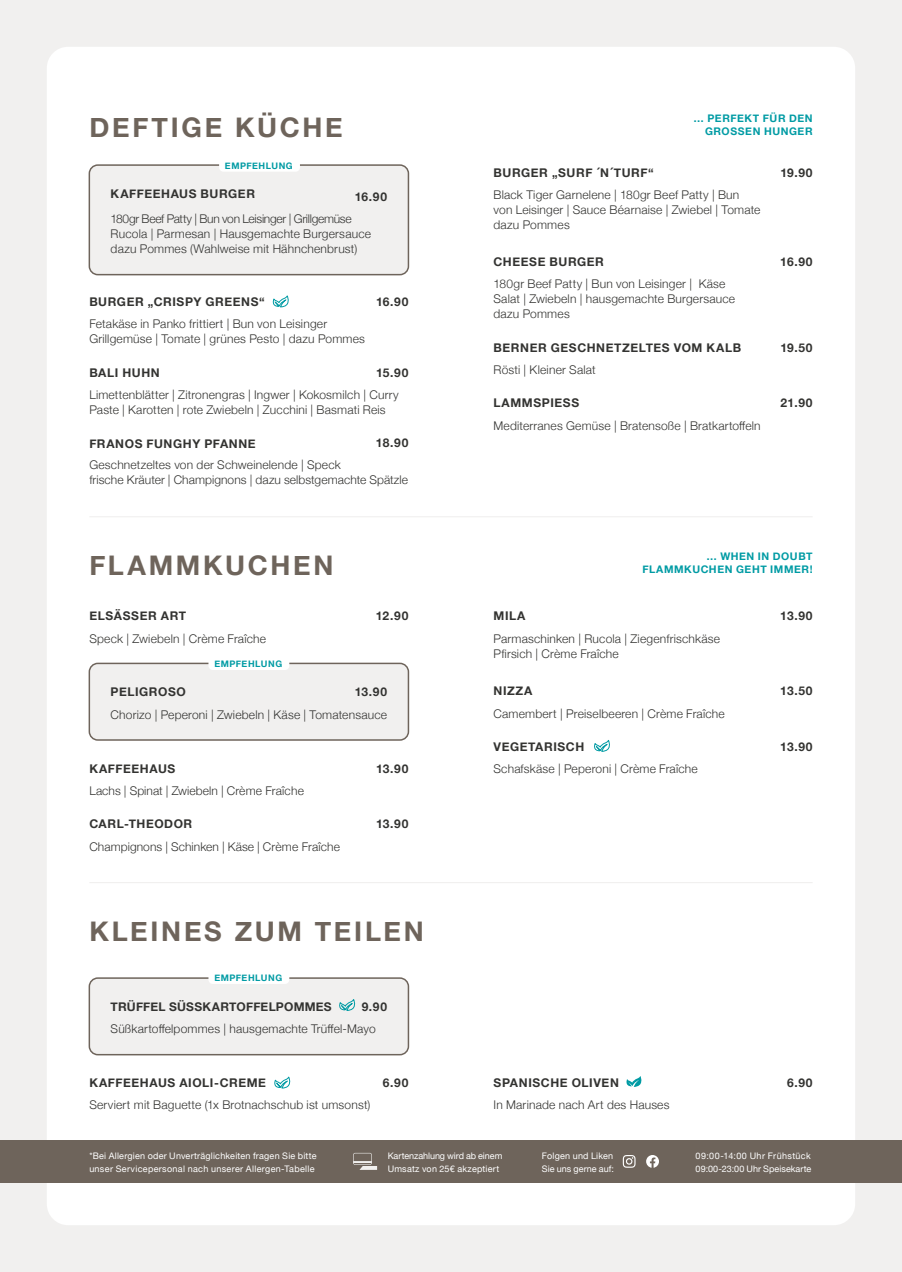
<style>
.page{position:relative;width:902px;height:1272px;background:#fff}
.page>*{position:absolute;margin:0;border:0;box-sizing:border-box;transform-origin:0 0}
.t1{font:700 27px "Helvetica Neue";letter-spacing:.1em;color:#6e645b}
.t2{font:300 12px/15px "Helvetica Neue";letter-spacing:.015em;color:#333331}
.t3{font:700 12px "Helvetica Neue";letter-spacing:.05em;color:#333331}
.t4{font:700 12px "Helvetica Neue";letter-spacing:.02em;color:#333331}
.t5{font:700 10.5px/13.5px "Helvetica Neue";letter-spacing:.055em;color:#009ba4;text-align:right}
.t6{font:9px/13.5px "Helvetica Neue";letter-spacing:.025em;color:#fff}
.t7{font:9px/13.5px "Helvetica Neue";color:#fff}
.t8{font:700 9px "Helvetica Neue";letter-spacing:.06em;color:#009ba4}
</style>
<div class="page">
<div style="left:4px;top:4px;width:893px;height:1263px;background:#f1f0ef"></div>
<div style="left:47px;top:47px;width:808px;height:1178px;background:#fff;border-radius:21px"></div>
<div style="left:0;top:1140px;width:901px;height:42px;background:#6e645b"></div>
<svg style="left:353px;top:1152px;width:24px;height:17px"></svg>
<svg style="left:622px;top:1155px;width:13px;height:12px"></svg>
<svg style="left:646px;top:1155px;width:13px;height:12px"></svg>
<hr style="left:89px;top:516px;width:723px;height:1px;background:#f1f0ef">
<div style="left:89px;top:165px;width:319px;height:110px;background:#f1f0ef;border-radius:9px"></div>
<div style="left:89px;top:164px;width:320px;height:111px;border:2px solid #6e645b;border-radius:9px"></div>
<svg style="left:272px;top:295px;width:17px;height:13px"></svg>
<div style="left:89px;top:663px;width:319px;height:77px;background:#f1f0ef;border-radius:9px"></div>
<div style="left:89px;top:662px;width:320px;height:78px;border:2px solid #6e645b;border-radius:9px"></div>
<svg style="left:594px;top:740px;width:16px;height:12px"></svg>
<div style="left:219px;top:160px;width:81px;height:12px;background:#fff;border-radius:4px"></div>
<div style="left:208px;top:658px;width:81px;height:12px;background:#fff;border-radius:4px"></div>
<hr style="left:89px;top:882px;width:723px;height:1px;background:#f1f0ef">
<div style="left:89px;top:978px;width:319px;height:76px;background:#f1f0ef;border-radius:9px"></div>
<div style="left:89px;top:977px;width:320px;height:78px;border:2px solid #6e645b;border-radius:9px"></div>
<svg style="left:339px;top:999px;width:17px;height:12px"></svg>
<svg style="left:274px;top:1076px;width:17px;height:13px"></svg>
<svg style="left:626px;top:1076px;width:16px;height:10px"></svg>
<div style="left:208px;top:972px;width:81px;height:11px;background:#fff;border-radius:4px"></div>
<h1 class="t1" style="left:89px;top:106px;width:255px">DEFTIGE KÜCHE</h1>
<p class="t8" style="left:225px;top:158px;width:69px">EMPFEHLUNG</p>
<p class="t3" style="left:111px;top:184px;width:146px">KAFFEEHAUS BURGER</p>
<p class="t2" style="left:111px;top:211px;width:262px">180gr Beef Patty | Bun von Leisinger | Grillgemüse<br>Rucola | Parmesan | Hausgemachte Burgersauce dazu Pommes (Wahlweise mit Hähnchenbrust)</p>
<p class="t3" style="left:355px;top:187px;width:34px">16.90</p>
<p class="t3" style="left:89px;top:292px;width:177px">BURGER „CRISPY GREENS“</p>
<p class="t2" style="left:89px;top:315px;width:277px">Fetakäse in Panko frittiert | Bun von Leisinger<br>Grillgemüse | Tomate | grünes Pesto | dazu Pommes</p>
<p class="t3" style="left:376px;top:292px;width:34px">16.90</p>
<p class="t3" style="left:89px;top:363px;width:72px">BALI HUHN</p>
<p class="t2" style="left:89px;top:386px;width:311px">Limettenblätter | Zitronengras | Ingwer | Kokosmilch | Curry<br>Paste | Karotten | rote Zwiebeln | Zucchini | Basmati Reis</p>
<p class="t3" style="left:376px;top:363px;width:34px">15.90</p>
<p class="t3" style="left:376px;top:433px;width:34px">18.90</p>
<p class="t3" style="left:89px;top:434px;width:168px">FRANOS FUNGHY PFANNE</p>
<p class="t2" style="left:89px;top:456px;width:320px">Geschnetzeltes von der Schweinelende | Speck<br>frische Kräuter | Champignons | dazu selbstgemachte Spätzle</p>
<p class="t5" style="left:693px;top:112px;width:121px">… PERFEKT FÜR DEN<br>GROSSEN HUNGER</p>
<p class="t3" style="left:493px;top:163px;width:162px">BURGER „SURF ´N´TURF“</p>
<p class="t2" style="left:493px;top:186px;width:268px">Black Tiger Garnelene | 180gr Beef Patty | Bun von Leisinger | Sauce Béarnaise | Zwiebel | Tomate dazu Pommes</p>
<p class="t3" style="left:493px;top:252px;width:112px">CHEESE BURGER</p>
<p class="t2" style="left:493px;top:275px;width:243px">180gr Beef Patty | Bun von Leisinger | Käse<br>Salat | Zwiebeln | hausgemachte Burgersauce dazu Pommes</p>
<p class="t3" style="left:493px;top:338px;width:249px">BERNER GESCHNETZELTES VOM KALB</p>
<p class="t2" style="left:493px;top:361px;width:104px">Rösti | Kleiner Salat</p>
<p class="t3" style="left:493px;top:394px;width:87px">LAMMSPIESS</p>
<p class="t2" style="left:493px;top:417px;width:268px">Mediterranes Gemüse | Bratensoße | Bratkartoffeln</p>
<p class="t3" style="left:780px;top:163px;width:34px">19.90</p>
<p class="t3" style="left:780px;top:252px;width:34px">16.90</p>
<p class="t3" style="left:780px;top:338px;width:34px">19.50</p>
<p class="t3" style="left:780px;top:394px;width:34px">21.90</p>
<h1 class="t1" style="left:89px;top:544px;width:246px">FLAMMKUCHEN</h1>
<p class="t5" style="left:642px;top:549px;width:172px">… WHEN IN DOUBT<br>FLAMMKUCHEN GEHT IMMER!</p>
<p class="t3" style="left:89px;top:606px;width:98px">ELSÄSSER ART</p>
<p class="t2" style="left:89px;top:630px;width:178px">Speck | Zwiebeln | Crème Fraîche</p>
<p class="t8" style="left:214px;top:656px;width:69px">EMPFEHLUNG</p>
<p class="t3" style="left:376px;top:606px;width:34px">12.90</p>
<p class="t3" style="left:493px;top:606px;width:33px">MILA</p>
<p class="t2" style="left:493px;top:630px;width:228px">Parmaschinken | Rucola | Ziegenfrischkäse<br>Pfirsich | Crème Fraîche</p>
<p class="t3" style="left:355px;top:682px;width:34px">13.90</p>
<p class="t3" style="left:493px;top:681px;width:40px">NIZZA</p>
<p class="t2" style="left:493px;top:705px;width:233px">Camembert | Preiselbeeren | Crème Fraîche</p>
<p class="t3" style="left:111px;top:682px;width:77px">PELIGROSO</p>
<p class="t2" style="left:111px;top:706px;width:278px">Chorizo | Peperoni | Zwiebeln | Käse | Tomatensauce</p>
<p class="t3" style="left:89px;top:759px;width:87px">KAFFEEHAUS</p>
<p class="t2" style="left:89px;top:782px;width:216px">Lachs | Spinat | Zwiebeln | Crème Fraîche</p>
<p class="t3" style="left:89px;top:814px;width:104px">CARL-THEODOR</p>
<p class="t2" style="left:89px;top:837px;width:252px">Champignons | Schinken | Käse | Crème Fraîche</p>
<p class="t3" style="left:376px;top:759px;width:34px">13.90</p>
<p class="t3" style="left:376px;top:814px;width:34px">13.90</p>
<h1 class="t1" style="left:89px;top:909px;width:336px">KLEINES ZUM TEILEN</h1>
<p class="t8" style="left:214px;top:970px;width:69px">EMPFEHLUNG</p>
<p class="t4" style="left:111px;top:997px;width:223px">TRÜFFEL SÜSSKARTOFFELPOMMES</p>
<p class="t2" style="left:111px;top:1020px;width:266px">Süßkartoffelpommes | hausgemachte Trüffel-Mayo</p>
<p class="t3" style="left:362px;top:997px;width:27px">9.90</p>
<p class="t3" style="left:493px;top:737px;width:92px">VEGETARISCH</p>
<p class="t2" style="left:493px;top:760px;width:206px">Schafskäse | Peperoni | Crème Fraîche</p>
<p class="t3" style="left:89px;top:1073px;width:178px">KAFFEEHAUS AIOLI-CREME</p>
<p class="t2" style="left:89px;top:1096px;width:282px">Serviert mit Baguette (1x Brotnachschub ist umsonst)</p>
<p class="t3" style="left:383px;top:1073px;width:27px">6.90</p>
<p class="t3" style="left:493px;top:1073px;width:127px">SPANISCHE OLIVEN</p>
<p class="t2" style="left:493px;top:1096px;width:177px">In Marinade nach Art des Hauses</p>
<p class="t3" style="left:780px;top:606px;width:34px">13.90</p>
<p class="t3" style="left:780px;top:681px;width:34px">13.50</p>
<p class="t3" style="left:780px;top:737px;width:34px">13.90</p>
<p class="t3" style="left:787px;top:1073px;width:27px">6.90</p>
<p class="t6" style="left:89px;top:1149px;width:229px">*Bei Allergien oder Unverträglichkeiten fragen Sie bitte unser Servicepersonal nach unserer Allergen-Tabelle</p>
<p class="t6" style="left:542px;top:1149px;width:73px">Folgen und Liken<br>Sie uns gerne auf:</p>
<p class="t7" style="left:387px;top:1149px;width:116px">Kartenzahlung wird ab einem<br>Umsatz von 25€ akzeptiert</p>
<p class="t6" style="left:695px;top:1149px;width:117px">09:00-14:00 Uhr Frühstück<br>09:00-23:00 Uhr Speisekarte</p>
</div>
